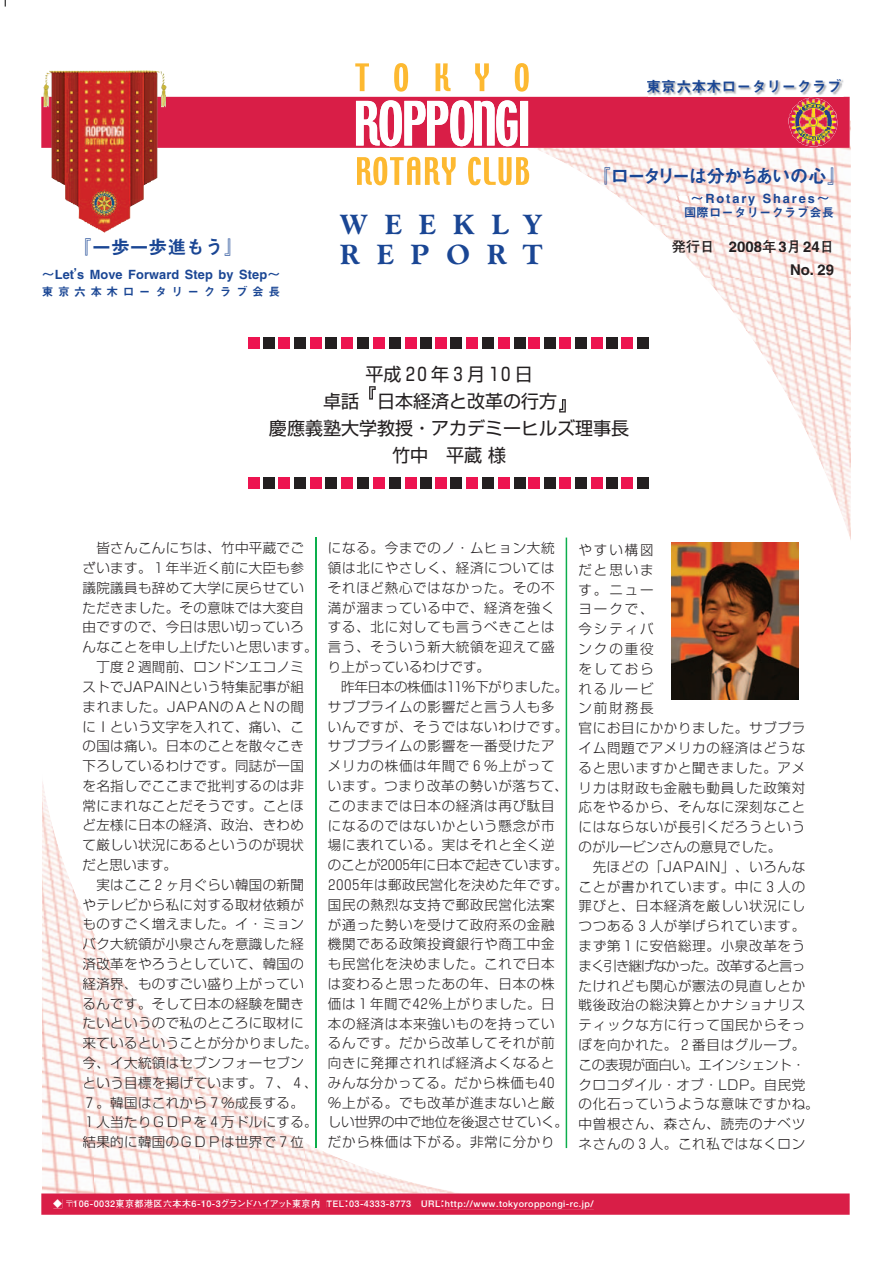
<style>
.page{position:relative;width:893px;height:1263px;background:#fff}
.page>*{position:absolute;margin:0;border:0;box-sizing:border-box;transform-origin:0 0}
.t1{font:800 28.2px/29.8px "Goudy";letter-spacing:.6em;color:#1a4694}
.t2{font:18.75px "Midashi Go MB31";letter-spacing:-.115em;color:#1a4694}
.t3{font:18.75px "Midashi Go MB31";color:#1a4694}
.t4{font:18px/27px "Shin Go";color:#231f20;text-align:center}
.t5{font:14.85px "Midashi Go MB31";letter-spacing:.01em;color:#1a4694}
.t6{font:700 14.85px "Helvetica";color:#231f20}
.t7{font:700 14.4px "Futo Go B101";color:#231f20}
.t8{font:300 13.5px/19.8px "Shin Go";letter-spacing:.05em;color:#231f20}
.t9{font:300 13.5px/19.8px "Shin Go";letter-spacing:.025em;color:#231f20}
.t10{font:12.75px "Midashi Go MB31";letter-spacing:.01em;color:#1a4694}
.t11{font:12.75px "Midashi Go MB31";letter-spacing:.15em;color:#1a4694}
.t12{font:12.15px "Midashi Go MB31";letter-spacing:.025em;color:#1a4694}
.t13{font:11.7px "Midashi Go MB31";letter-spacing:.385em;color:#1a4694}
.t14{font:700 9px "Futo Go B101";letter-spacing:.05em;color:#fff}
.s1{font-family:"Helvetica";font-size:14.85px}
</style>
<div class="page">
<img style="left:537px;top:120px;width:313px;height:105px">
<img style="left:653px;top:225px;width:197px;height:53px">
<img style="left:710px;top:278px;width:140px;height:53px">
<img style="left:747px;top:331px;width:103px;height:105px">
<img style="left:808px;top:436px;width:42px;height:101px">
<img style="left:42px;top:782px;width:52px;height:412px">
<img style="left:94px;top:934px;width:53px;height:260px">
<img style="left:147px;top:1016px;width:53px;height:178px">
<img style="left:200px;top:1072px;width:53px;height:122px">
<img style="left:253px;top:1113px;width:52px;height:81px">
<img style="left:305px;top:1140px;width:159px;height:54px">
<svg style="left:41px;top:1194px;width:808px;height:21px;background:#d9214a"></svg>
<div style="left:445px;top:1201px;width:149px;height:8px;background:#d91e47"></div>
<img style="left:51px;top:148px;width:107px;height:85px">
<img style="left:676px;top:196px;width:26px;height:7px">
<img style="left:706px;top:193px;width:108px;height:12px">
<svg style="left:817px;top:196px;width:11px;height:3px"></svg>
<img style="left:671px;top:207px;width:162px;height:11px">
<svg style="left:41px;top:63px;width:808px;height:85px"></svg>
<div style="left:520px;top:101px;width:8px;height:45px;background:#fff"></div>
<svg style="left:357px;top:157px;width:98px;height:28px"></svg>
<svg style="left:468px;top:157px;width:61px;height:28px"></svg>
<img style="left:605px;top:167px;width:228px;height:17px">
<div style="left:278px;top:338px;width:11px;height:11px;background:#ed1450"></div>
<div style="left:294px;top:338px;width:11px;height:11px;background:#231f20"></div>
<div style="left:310px;top:338px;width:11px;height:11px;background:#ed1450"></div>
<div style="left:325px;top:338px;width:12px;height:11px;background:#231f20"></div>
<div style="left:248px;top:338px;width:11px;height:11px;background:#ed1450"></div>
<div style="left:264px;top:338px;width:11px;height:11px;background:#231f20"></div>
<div style="left:342px;top:338px;width:11px;height:11px;background:#ed1450"></div>
<div style="left:357px;top:338px;width:11px;height:11px;background:#231f20"></div>
<div style="left:373px;top:338px;width:11px;height:11px;background:#ed1450"></div>
<div style="left:389px;top:338px;width:11px;height:11px;background:#231f20"></div>
<div style="left:405px;top:338px;width:11px;height:11px;background:#ed1450"></div>
<div style="left:420px;top:338px;width:12px;height:11px;background:#231f20"></div>
<div style="left:435px;top:338px;width:11px;height:11px;background:#ed1450"></div>
<div style="left:450px;top:338px;width:12px;height:11px;background:#231f20"></div>
<div style="left:466px;top:338px;width:12px;height:11px;background:#ed1450"></div>
<div style="left:482px;top:338px;width:11px;height:11px;background:#231f20"></div>
<div style="left:498px;top:338px;width:11px;height:11px;background:#ed1450"></div>
<div style="left:514px;top:338px;width:11px;height:11px;background:#231f20"></div>
<div style="left:528px;top:338px;width:11px;height:11px;background:#ed1450"></div>
<div style="left:544px;top:338px;width:11px;height:11px;background:#231f20"></div>
<div style="left:559px;top:338px;width:11px;height:11px;background:#ed1450"></div>
<div style="left:575px;top:338px;width:11px;height:11px;background:#231f20"></div>
<div style="left:591px;top:338px;width:11px;height:11px;background:#ed1450"></div>
<div style="left:607px;top:338px;width:11px;height:11px;background:#231f20"></div>
<div style="left:621px;top:338px;width:11px;height:11px;background:#ed1450"></div>
<div style="left:637px;top:338px;width:11px;height:11px;background:#231f20"></div>
<div style="left:278px;top:477px;width:11px;height:11px;background:#ed1450"></div>
<div style="left:294px;top:477px;width:11px;height:11px;background:#231f20"></div>
<div style="left:310px;top:477px;width:11px;height:11px;background:#ed1450"></div>
<div style="left:325px;top:477px;width:12px;height:11px;background:#231f20"></div>
<div style="left:248px;top:477px;width:11px;height:11px;background:#ed1450"></div>
<div style="left:264px;top:477px;width:11px;height:11px;background:#231f20"></div>
<div style="left:342px;top:477px;width:11px;height:11px;background:#ed1450"></div>
<div style="left:357px;top:477px;width:11px;height:11px;background:#231f20"></div>
<div style="left:373px;top:477px;width:11px;height:11px;background:#ed1450"></div>
<div style="left:389px;top:477px;width:11px;height:11px;background:#231f20"></div>
<div style="left:405px;top:477px;width:11px;height:11px;background:#ed1450"></div>
<div style="left:420px;top:477px;width:12px;height:11px;background:#231f20"></div>
<div style="left:435px;top:477px;width:11px;height:11px;background:#ed1450"></div>
<div style="left:450px;top:477px;width:12px;height:11px;background:#231f20"></div>
<div style="left:466px;top:477px;width:12px;height:11px;background:#ed1450"></div>
<div style="left:482px;top:477px;width:11px;height:11px;background:#231f20"></div>
<div style="left:498px;top:477px;width:11px;height:11px;background:#ed1450"></div>
<div style="left:514px;top:477px;width:11px;height:11px;background:#231f20"></div>
<div style="left:528px;top:477px;width:11px;height:11px;background:#ed1450"></div>
<div style="left:544px;top:477px;width:11px;height:11px;background:#231f20"></div>
<div style="left:559px;top:477px;width:11px;height:11px;background:#ed1450"></div>
<div style="left:575px;top:477px;width:11px;height:11px;background:#231f20"></div>
<div style="left:591px;top:477px;width:11px;height:11px;background:#ed1450"></div>
<div style="left:607px;top:477px;width:11px;height:11px;background:#231f20"></div>
<div style="left:621px;top:477px;width:11px;height:11px;background:#ed1450"></div>
<div style="left:637px;top:477px;width:11px;height:11px;background:#231f20"></div>
<img style="left:671px;top:239px;width:43px;height:14px">
<img style="left:729px;top:241px;width:32px;height:11px">
<img style="left:762px;top:239px;width:13px;height:14px">
<svg style="left:778px;top:240px;width:20px;height:13px"></svg>
<img style="left:803px;top:241px;width:16px;height:11px">
<svg style="left:822px;top:241px;width:9px;height:11px"></svg>
<img style="left:791px;top:264px;width:42px;height:11px">
<svg style="left:369px;top:386px;width:7px;height:14px"></svg>
<svg style="left:559px;top:399px;width:6px;height:14px"></svg>
<img style="left:671px;top:542px;width:127px;height:157px">
<svg style="left:84px;top:918px;width:8px;height:12px"></svg>
<img style="left:83px;top:938px;width:20px;height:13px">
<img style="left:83px;top:958px;width:32px;height:12px">
<img style="left:83px;top:977px;width:45px;height:13px">
<img style="left:83px;top:997px;width:60px;height:13px">
<img style="left:83px;top:1017px;width:76px;height:13px">
<img style="left:83px;top:1037px;width:94px;height:12px">
<img style="left:83px;top:1056px;width:115px;height:13px">
<img style="left:84px;top:1076px;width:137px;height:13px">
<img style="left:86px;top:1096px;width:162px;height:13px">
<img style="left:87px;top:1116px;width:192px;height:13px">
<img style="left:83px;top:1136px;width:220px;height:13px">
<hr style="left:315px;top:538px;width:1px;height:610px;background:#0cae4c">
<hr style="left:565px;top:538px;width:2px;height:610px;background:#0cae4c">
<p class="t5" style="left:646px;top:81px;width:197px">東京六本木ロータリークラブ</p>
<h2 class="t3" style="left:74px;top:240px;width:170px">『一歩一歩進もう』</h2>
<p class="t10" style="left:42px;top:269px;width:240px">～Let’s Move Forward Step by Step～</p>
<p class="t13" style="left:42px;top:287px;width:240px">東京六本木ロータリークラブ会長</p>
<h1 class="t1" style="left:340px;top:212px;width:205px">WEEKLY<br>REPORT</h1>
<h2 class="t2" style="left:593px;top:169px;width:254px">『ロータリーは分かちあいの心』</h2>
<p class="t11" style="left:690px;top:193px;width:140px">～Rotary Shares～</p>
<p class="t12" style="left:671px;top:208px;width:164px">　国際ロータリークラブ会長</p>
<p class="t7" style="left:671px;top:241px;width:164px">発行日　<span class="s1">2008</span>年<span class="s1">3</span>月<span class="s1">24</span>日</p>
<p class="t6" style="left:790px;top:264px;width:46px">No. 29</p>
<h3 class="t4" style="left:269px;top:362px;width:361px">平成２０年３月１０日<br>卓話　日本経済と改革の行方　<br>慶應義塾大学教授・アカデミーヒルズ理事長竹中　平蔵 様</h3>
<p class="t9" style="left:83px;top:540px;width:236px">　皆さんこんにちは、竹中平蔵でございます。１年半近く前に大臣も参議院議員も辞めて大学に戻らせていただきました。その意味では大変自由ですので、今日は思い切っていろんなことを申し上げたいと思います。　丁度２週間前、ロンドンエコノミストでJAPAINという特集記事が組まれました。JAPANのＡとＮの間にＩという文字を入れて、痛い、この国は痛い。日本のことを散々こき下ろしているわけです。同誌が一国を名指しでここまで批判するのは非常にまれなことだそうです。ことほど左様に日本の経済、政治、きわめて厳しい状況にあるというのが現状だと思います。</p>
<p class="t9" style="left:83px;top:877px;width:236px;text-indent:14px">実はここ２ヶ月ぐらい韓国の新聞やテレビから私に対する取材依頼がものすごく増えました。イ・ミョンバク大統領が小泉さんを意識した経済改革をやろうとしていて、韓国の経済界、ものすごい盛り上がっているんです。そして日本の経験を聞きたいというので私のところに取材に来ているということが分かりました。今、イ大統領はセブンフォーセブンという目標を掲げています。７、４、<br>７。韓国はこれから７％成長する。<br>１人当たりＧＤＰを４万ドルにする。結果的に韓国のＧＤＰは世界で７位</p>
<p class="t8" style="left:325px;top:540px;width:245px">になる。今までのノ・ムヒョン大統領は北にやさしく、経済についてはそれほど熱心ではなかった。その不満が溜まっている中で、経済を強くする、北に対しても言うべきことは言う、そういう新大統領を迎えて盛り上がっているわけです。<br>　昨年日本の株価は１１％下がりました。サブプライムの影響だと言う人も多いんですが、そうではないわけです。サブプライムの影響を一番受けたアメリカの株価は年間で６％上がっています。つまり改革の勢いが落ちて、このままでは日本の経済は再び駄目になるのではないかという懸念が市場に表れている。実はそれと全く逆のことが２００５年に日本で起きています。<br>２００５年は郵政民営化を決めた年です。国民の熱烈な支持で郵政民営化法案が通った勢いを受けて政府系の金融機関である政策投資銀行や商工中金も民営化を決めました。これで日本は変わると思ったあの年、日本の株価は１年間で４２％上がりました。日本の経済は本来強いものを持っているんです。だから改革してそれが前向きに発揮されれば経済よくなるとみんな分かってる。だから株価も４０％上がる。でも改革が進まないと厳しい世界の中で地位を後退させていく。だから株価は下がる。非常に分かり</p>
<p class="t8" style="left:578px;top:542px;width:242px">やすい構図<br>だと思いま<br>す。ニュー<br>ヨークで、<br>今シティバ<br>ンクの重役<br>をしておら<br>れるルービ<br>ン前財務長<br>官にお目にかかりました。サブプライム問題でアメリカの経済はどうなると思いますかと聞きました。アメリカは財政も金融も動員した政策対応をやるから、そんなに深刻なことにはならないが長引くだろうというのがルービンさんの意見でした。<br>　先ほどの「JAPAIN」、いろんなことが書かれています。中に３人の罪びと、日本経済を厳しい状況にしつつある３人が挙げられています。まず第１に安倍総理。小泉改革をうまく引き継げなかった。改革すると言ったけれども関心が憲法の見直しとか戦後政治の総決算とかナショナリスティックな方に行って国民からそっぽを向かれた。２番目はグループ。この表現が面白い。エインシェント・クロコダイル・オブ・LDP。自民党の化石っていうような意味ですかね。中曽根さん、森さん、読売のナベツネさんの３人。これ私ではなくロン</p>
<p class="t14" style="left:53px;top:1201px;width:542px">◆ 〒106-0032東京都港区六本木6-10-3グランドハイアット東京内ＴＥＬ：03-4333-8773 URL：http://www.tokyoroppongi-rc.jp/</p>
</div>
